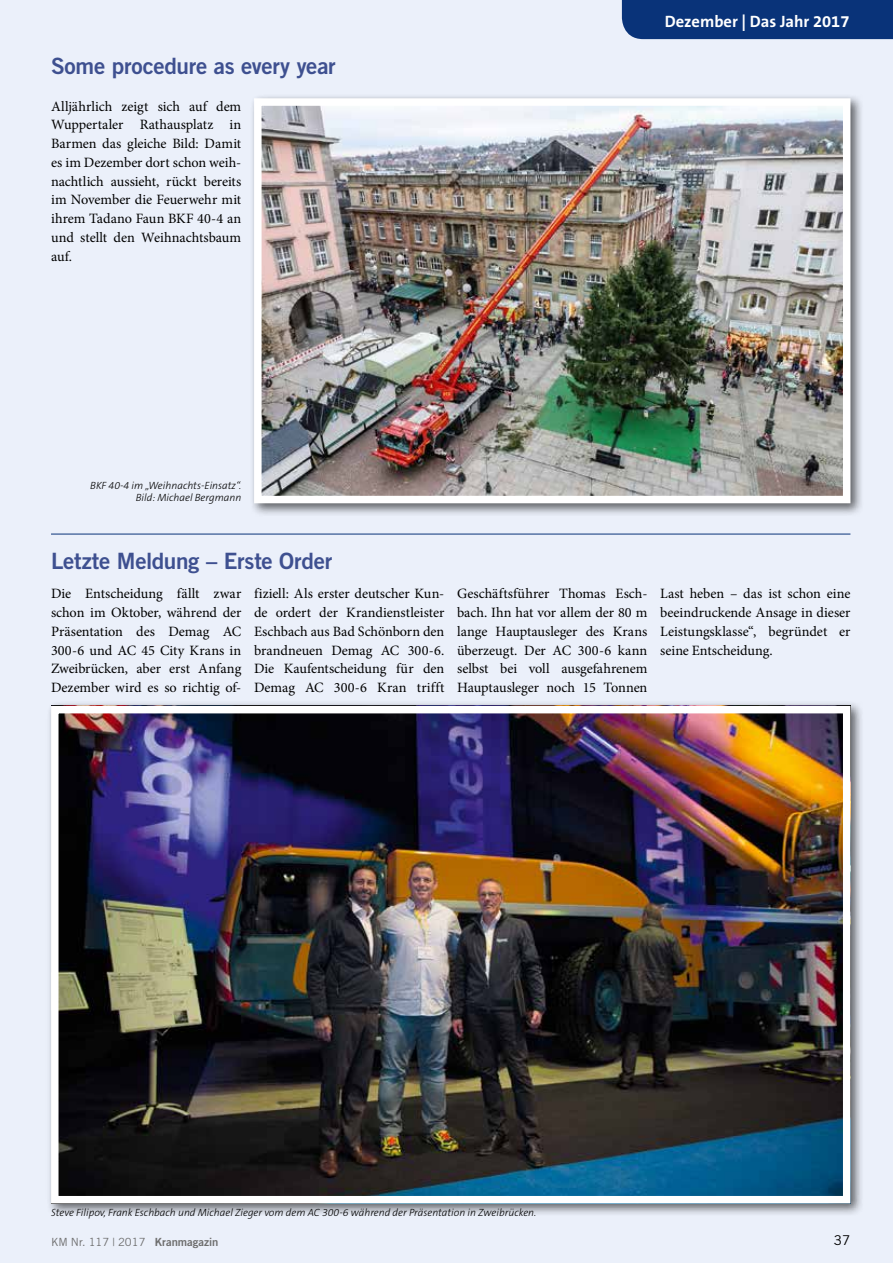
<style>
.page{position:relative;width:893px;height:1263px;background:#ebf0fa}
.page>*{position:absolute;margin:0;border:0;box-sizing:border-box;transform-origin:0 0}
.t1{font:22.5px "Trade Gothic Bold Two";letter-spacing:-.015em;color:#3e5090}
.t2{font:700 16.5px "The Sans B7";color:#fff}
.t3{font:14.25px/18.8px "Minion Pro";letter-spacing:-.005em;color:#000;text-align:justify}
.t4{font:13.5px "Trade Gothic";color:#000}
.t5{font:11.25px "Trade Gothic";color:#6e6e6e}
.t6{font:italic 300 10.5px/12.3px "The Sans B3";color:#000;text-align:right}
.s1{font-family:"Trade Gothic Bold Two"}
</style>
<div class="page">
<div style="left:622px;top:0;width:271px;height:39px;background:#093379"></div>
<div style="left:249px;top:94px;width:615px;height:422px;background:#000;opacity:.6"></div>
<img style="left:263px;top:107px;width:578px;height:387px">
<div style="left:254px;top:98px;width:596px;height:405px;border:8px solid #fff"></div>
<hr style="left:51px;top:534px;width:799px;height:1px;background:#093379">
<div style="left:46px;top:701px;width:818px;height:516px;background:#000;opacity:.6"></div>
<img style="left:60px;top:715px;width:781px;height:479px">
<div style="left:51px;top:706px;width:799px;height:497px;border:8px solid #fff"></div>
<h1 class="t1" style="left:51px;top:52px;width:286px">Some procedure as every year</h1>
<p class="t3" style="left:51px;top:97px;width:192px">Alljährlich zeigt sich auf dem Wuppertaler Rathausplatz in Barmen das gleiche Bild: Damit es im Dezember dort schon weih&shy;nachtlich aussieht, rückt bereits im November die Feuerwehr mit ihrem Tadano Faun BKF 40-4 an und stellt den Weihnachtsbaum auf.</p>
<p class="t6" style="left:90px;top:479px;width:153px">BKF 40-4 im „Weihnachts-Einsatz“.<br>Bild: Michael Bergmann</p>
<p class="t2" style="left:665px;top:13px;width:186px">Dezember | Das Jahr 2017</p>
<h1 class="t1" style="left:51px;top:547px;width:283px">Letzte Meldung – Erste Order</h1>
<p class="t3" style="left:51px;top:584px;width:192px">Die Entscheidung fällt zwar schon im Oktober, während der Präsentation des Demag AC 300-6 und AC 45 City Krans in Zweibrücken, aber erst Anfang Dezember wird es so richtig of-</p>
<p class="t3" style="left:254px;top:584px;width:192px">fiziell: Als erster deutscher Kun&shy;de ordert der Krandienstleister Eschbach aus Bad Schönborn den brandneuen Demag AC 300-6.<br>Die Kaufentscheidung für den Demag AC 300-6 Kran trifft</p>
<p class="t3" style="left:457px;top:584px;width:192px">Geschäftsführer Thomas Esch&shy;bach. Ihn hat vor allem der 80 m lange Hauptausleger des Krans überzeugt. Der AC 300-6 kann selbst bei voll ausgefahrenem Hauptausleger noch 15 Tonnen</p>
<p class="t3" style="left:660px;top:584px;width:192px">Last heben – das ist schon eine beeindruckende Ansage in dieser Leistungsklasse“, begründet er seine Entscheidung.</p>
<p class="t6" style="left:51px;top:1207px;width:487px">Steve Filipov, Frank Eschbach und Michael Zieger vom dem AC 300-6 während der Präsentation in Zweibrücken.</p>
<p class="t5" style="left:51px;top:1235px;width:169px">KM Nr. 117 | 2017 <span class="s1">Kranmagazin</span></p>
<p class="t4" style="left:834px;top:1232px;width:18px">37</p>
</div>
